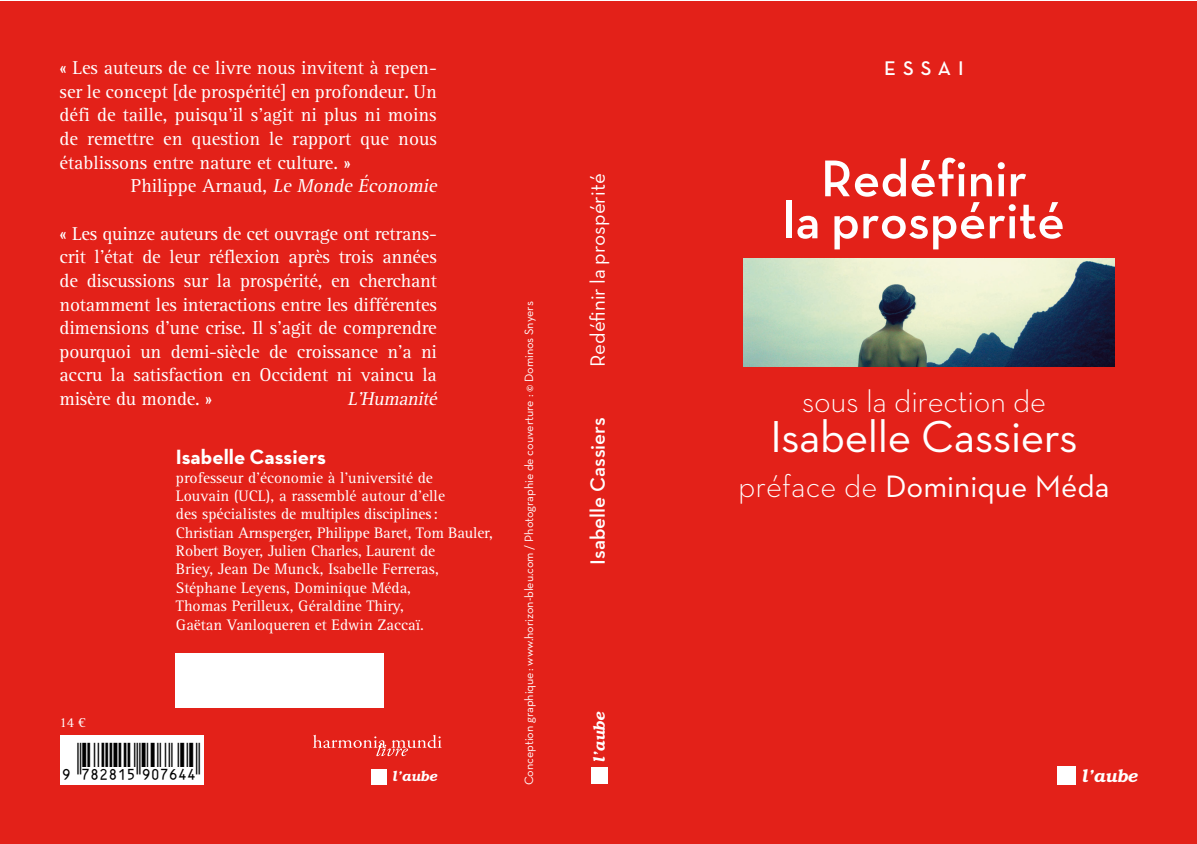
<style>
.page{position:relative;width:1197px;height:844px;background:#fff}
.page>*{position:absolute;margin:0;border:0;box-sizing:border-box;transform-origin:0 0}
.t1{font:600 52.5px/42px "Neutra Text TFPS";color:#fff;text-align:center}
.t2{font:45.5px "Neutra Text";letter-spacing:-.01em;color:#fff}
.t3{font:40.25px "Ean P30 Lfz";color:#000}
.t4{font:31.5px "Neutra Text";color:#fff}
.t5{font:300 31.5px "Neutra Text";letter-spacing:-.01em;color:#fff}
.t6{font:21px "Neutra Text TFPS";color:#fff}
.t7{font:600 21px "Neutra Text TFPS";color:#fff}
.t8{font:700 21px "Neutra Text TFPS";color:#fff}
.t9{font:600 20.12px "Neutra Text TFPS";letter-spacing:.345em;color:#fff}
.t10{font:19.25px/23.6px "Agfa Rotis Serif";color:#fff;text-align:justify}
.t11{font:italic 19.25px "Agfa Rotis Serif";color:#fff}
.t12{font:italic 600 17.5px "Bookman";color:#fff}
.t13{font:15.75px/18.4px "Agfa Rotis Serif";color:#fff}
.t14{font:italic 600 15.75px "Bookman";color:#fff}
.t15{font:italic 600 14px "Bookman";color:#fff}
.t16{font:14px "Agfa Rotis Serif";color:#fff}
.t17{font:12.25px "Neutra Text";letter-spacing:-.005em;color:#fff}
.s1{font-style:italic}
.s2{font-weight:300}
</style>
<div class="page">
<div style="left:0;top:2px;width:1195px;height:841px;background:#e32119"></div>
<div style="left:1057px;top:766px;width:18px;height:18px;background:#fff"></div>
<div style="left:591px;top:767px;width:17px;height:17px;background:#fff"></div>
<div style="left:175px;top:652px;width:209px;height:55px;background:#fff"></div>
<div style="left:60px;top:734px;width:143px;height:50px;background:#fff"></div>
<div style="left:371px;top:768px;width:16px;height:16px;background:#fff"></div>
<svg style="left:313px;top:734px;width:128px;height:22px"></svg>
<img style="left:743px;top:258px;width:371px;height:109px">
<p class="t10" style="left:60px;top:56px;width:379px">« Les auteurs de ce livre nous invitent à repen&shy;ser le concept [de prospérité] en profondeur. Un défi de taille, puisqu’il s’agit ni plus ni moins de remettre en question le rapport que nous établissons entre nature et culture. »</p>
<p class="t10" style="left:131px;top:174px;width:311px">Philippe Arnaud, <span class="s1">Le Monde Économie</span></p>
<p class="t10" style="left:60px;top:222px;width:379px">« Les quinze auteurs de cet ouvrage ont retrans&shy;crit l’état de leur réflexion après trois années de discussions sur la prospérité, en cherchant notamment les interactions entre les différentes dimensions d’une crise. Il s’agit de comprendre pourquoi un demi-siècle de croissance n’a ni accru la satisfaction en Occident ni vaincu la misère du monde. »</p>
<p class="t11" style="left:347px;top:387px;width:95px">L’Humanité</p>
<p class="t16" style="left:60px;top:714px;width:28px">14 €</p>
<p class="t8" style="left:176px;top:444px;width:151px">Isabelle Cassiers</p>
<p class="t13" style="left:176px;top:468px;width:318px">professeur d’économie à l’université de<br>Louvain (UCL), a rassemblé autour d’elle<br>des spécialistes de multiples disciplines:<br>Christian Arnsperger, Philippe Baret, Tom Bauler, Robert Boyer, Julien Charles, Laurent de<br>Briey, Jean De Munck, Isabelle Ferreras, Stéphane Leyens, Dominique Méda,<br>Thomas Perilleux, Géraldine Thiry,<br>Gaëtan Vanloqueren et Edwin Zaccaï.</p>
<h3 class="t3" style="left:63px;top:742px;width:138px">-:HSMILF=^U\[YY:</h3>
<p class="t15" style="left:391px;top:767px;width:47px">l’aube</p>
<p class="t17" style="left:521px;top:785px;width:485px;rotate:-90deg">Conception graphique: www.horizon-bleu.com / Photographie de couverture : © Dominos Snyers</p>
<p class="t6" style="left:584px;top:367px;width:195px;rotate:-90deg">Redéfinir la prospérité</p>
<p class="t7" style="left:584px;top:564px;width:149px;rotate:-90deg">Isabelle Cassiers</p>
<p class="t14" style="left:590px;top:763px;width:53px;rotate:-90deg">l’aube</p>
<p class="t9" style="left:884px;top:56px;width:81px">ESSAI</p>
<h1 class="t1" style="left:782px;top:156px;width:283px">Redéfinir<br>la prospérité</h1>
<h3 class="t5" style="left:801px;top:381px;width:246px">sous la direction de</h3>
<h2 class="t2" style="left:770px;top:408px;width:309px">Isabelle Cassiers</h2>
<h3 class="t4" style="left:738px;top:467px;width:373px"><span class="s2">préface de</span> Dominique Méda</h3>
<p class="t12" style="left:1080px;top:764px;width:58px">l’aube</p>
</div>
